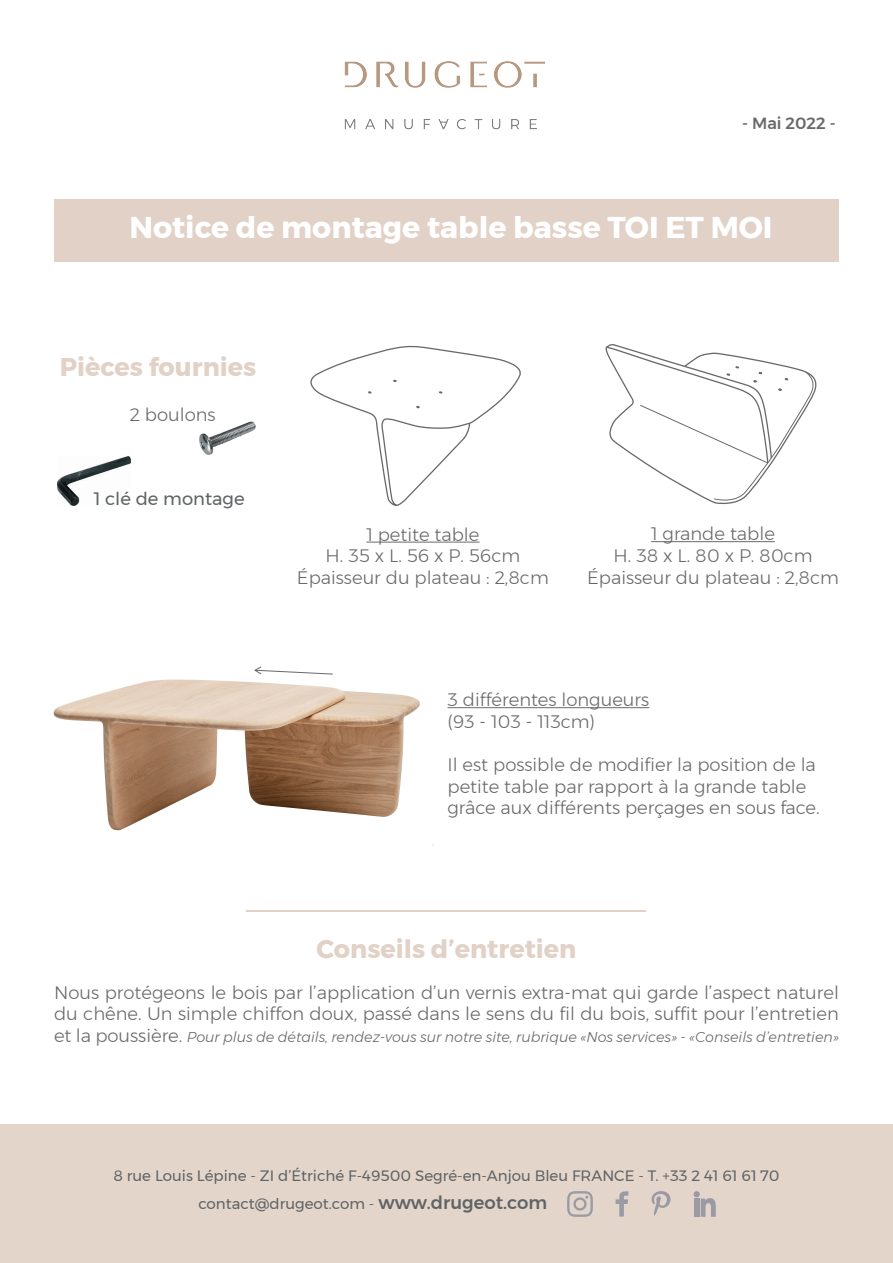
<style>
.page{position:relative;width:893px;height:1263px;background:#fff}
.page>*{position:absolute;margin:0;border:0;box-sizing:border-box;transform-origin:0 0}
.t1{font:700 30px "Montserrat";color:#fff}
.t2{font:700 25.5px "Montserrat";color:#e1d1c6}
.t3{font:300 18px/21.6px "Montserrat";color:#696969}
.t4{font:18px "Montserrat";color:#606465}
.t5{font:500 16.2px "Montserrat";color:#696969}
.t6{font:15px "Montserrat";color:#606465}
.t7{font:italic 300 14.25px "Montserrat";color:#696969}
.s1{font-style:normal;font-size:18px}
.s2{font-weight:500;font-size:18px}
</style>
<div class="page">
<img style="left:53px;top:679px;width:367px;height:152px">
<img style="left:199px;top:421px;width:57px;height:34px">
<div style="left:54px;top:199px;width:785px;height:62px;background:#e1d1c6"></div>
<img style="left:344px;top:61px;width:201px;height:69px">
<svg style="left:310px;top:346px;width:211px;height:160px"></svg>
<svg style="left:605px;top:344px;width:212px;height:160px"></svg>
<hr style="left:366px;top:542px;width:113px;height:1px;background:#696969">
<hr style="left:448px;top:707px;width:201px;height:1px;background:#696969">
<hr style="left:651px;top:541px;width:124px;height:1px;background:#696969">
<img style="left:57px;top:456px;width:73px;height:50px">
<div style="left:0;top:1125px;width:893px;height:138px;background:#e1d1c6"></div>
<svg style="left:616px;top:1191px;width:12px;height:25px"></svg>
<svg style="left:567px;top:1191px;width:26px;height:26px"></svg>
<svg style="left:694px;top:1191px;width:22px;height:26px"></svg>
<svg style="left:651px;top:1191px;width:20px;height:25px"></svg>
<hr style="left:247px;top:910px;width:399px;height:1px;background:#e1d1c6">
<svg style="left:254px;top:666px;width:79px;height:9px"></svg>
<p class="t5" style="left:742px;top:111px;width:95px">- Mai 2022 -</p>
<p class="t1" style="left:129px;top:204px;width:645px">Notice de montage table basse TOI ET MOI</p>
<p class="t2" style="left:60px;top:347px;width:198px">Pièces fournies</p>
<p class="t3" style="left:130px;top:403px;width:87px">2 boulons</p>
<p class="t4" style="left:94px;top:484px;width:152px">1 clé de montage</p>
<p class="t3" style="left:366px;top:523px;width:115px">1 petite table</p>
<p class="t3" style="left:326px;top:545px;width:196px">H. 35 x L. 56 x P. 56cm</p>
<p class="t3" style="left:297px;top:566px;width:253px">Épaisseur du plateau : 2,8cm</p>
<p class="t3" style="left:651px;top:523px;width:125px">1 grande table</p>
<p class="t3" style="left:614px;top:544px;width:200px">H. 38 x L. 80 x P. 80cm</p>
<p class="t3" style="left:587px;top:566px;width:253px">Épaisseur du plateau : 2,8cm</p>
<p class="t3" style="left:448px;top:689px;width:203px">3 différentes longueurs</p>
<p class="t3" style="left:448px;top:710px;width:149px">(93 - 103 - 113cm)</p>
<p class="t3" style="left:448px;top:754px;width:370px">Il est possible de modifier la position de la</p>
<p class="t3" style="left:448px;top:775px;width:360px">petite table par rapport à la grande table</p>
<p class="t3" style="left:448px;top:797px;width:374px">grâce aux différents perçages en sous face.</p>
<p class="t2" style="left:317px;top:929px;width:261px">Conseils d’entretien</p>
<p class="t3" style="left:54px;top:981px;width:786px">Nous protégeons le bois par l’application d’un vernis extra-mat qui garde l’aspect naturel du chêne. Un simple chiffon doux, passé dans le sens du fil du bois, suffit pour l’entretien</p>
<p class="t7" style="left:54px;top:1026px;width:786px"><span class="s1">et la poussière.</span> Pour plus de détails, rendez-vous sur notre site, rubrique «Nos services» - «Conseils d’entretien»</p>
<p class="t6" style="left:113px;top:1164px;width:668px">8 rue Louis Lépine - ZI d’Étriché F-49500 Segré-en-Anjou Bleu FRANCE - T. +33 2 41 61 61 70</p>
<p class="t6" style="left:198px;top:1192px;width:350px">contact@drugeot.com - <span class="s2">www.drugeot.com</span></p>
</div>
